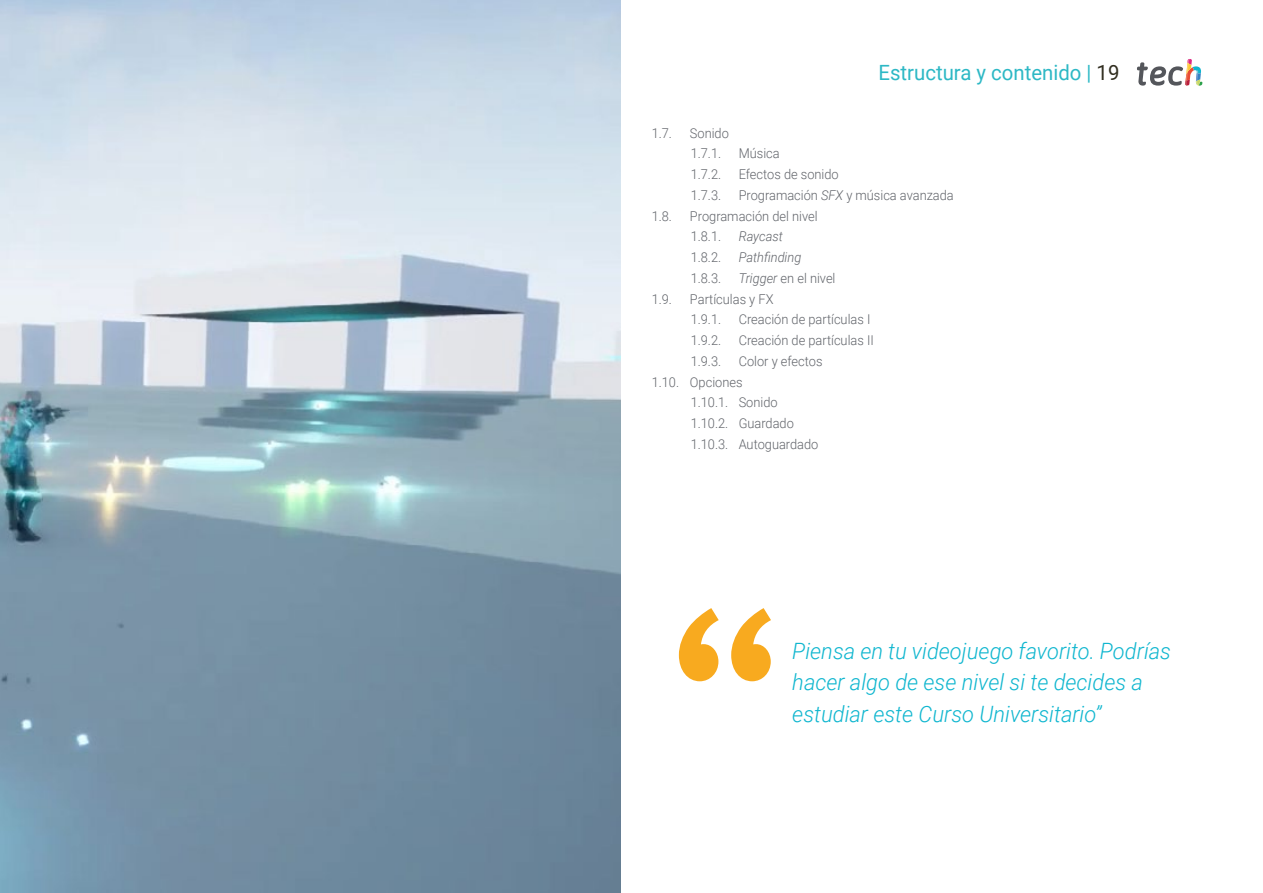
<style>
.page{position:relative;width:1263px;height:893px;background:#fff}
.page>*{position:absolute;margin:0;border:0;box-sizing:border-box;transform-origin:0 0}
.t1{font:italic 300 22.5px/31.5px "Roboto";color:#0fb6cf}
.t2{font:21px "Roboto";color:#2db8c5}
.t3{font:300 13.5px/20.7px "Roboto";color:#61646a;scale:.95 1}
.t4{font:italic 300 13.5px "Roboto";color:#61646a;scale:.95 1}
.s1{color:#312e20}
.s2{font-style:italic}
</style>
<div class="page">
<img style="left:0;top:0;width:621px;height:893px">
<svg style="left:679px;top:608px;width:92px;height:73px"></svg>
<svg style="left:1137px;top:59px;width:65px;height:27px"></svg>
<p class="t3" style="left:652px;top:122px;width:23px">1.7.</p>
<p class="t3" style="left:690px;top:122px;width:43px">Sonido<br>1.7.1.</p>
<p class="t3" style="left:739px;top:143px;width:45px">Música</p>
<h2 class="t2" style="left:878px;top:57px;width:242px">Estructura y contenido | <span class="s1">19</span></h2>
<p class="t3" style="left:691px;top:164px;width:34px">1.7.2.</p>
<p class="t3" style="left:739px;top:164px;width:107px">Efectos de sonido</p>
<p class="t3" style="left:691px;top:184px;width:34px">1.7.3.</p>
<p class="t3" style="left:739px;top:184px;width:228px">Programación <span class="s2">SFX</span> y música avanzada</p>
<p class="t3" style="left:652px;top:205px;width:23px">1.8.</p>
<p class="t3" style="left:690px;top:205px;width:136px">Programación del nivel<br>1.8.1.</p>
<p class="t4" style="left:739px;top:227px;width:48px">Raycast</p>
<p class="t3" style="left:691px;top:247px;width:34px">1.8.2.</p>
<p class="t4" style="left:739px;top:248px;width:67px">Pathfinding</p>
<p class="t3" style="left:691px;top:267px;width:34px">1.8.3.</p>
<p class="t3" style="left:739px;top:267px;width:103px"><span class="s2">Trigger</span> en el nivel</p>
<p class="t3" style="left:652px;top:288px;width:23px">1.9.</p>
<p class="t3" style="left:690px;top:288px;width:89px">Partículas y FX<br>1.9.1.</p>
<p class="t3" style="left:739px;top:309px;width:140px">Creación de partículas I</p>
<p class="t3" style="left:691px;top:330px;width:34px">1.9.2.</p>
<p class="t3" style="left:739px;top:330px;width:144px">Creación de partículas II</p>
<p class="t3" style="left:691px;top:350px;width:34px">1.9.3.</p>
<p class="t3" style="left:739px;top:350px;width:90px">Color y efectos</p>
<p class="t3" style="left:652px;top:371px;width:97px">1.10. Opciones</p>
<p class="t3" style="left:691px;top:392px;width:93px">1.10.1. Sonido</p>
<p class="t3" style="left:691px;top:413px;width:110px">1.10.2. Guardado</p>
<p class="t3" style="left:691px;top:433px;width:136px">1.10.3. Autoguardado</p>
<h1 class="t1" style="left:792px;top:634px;width:380px">Piensa en tu videojuego favorito. Podrías hacer algo de ese nivel si te decides a estudiar este Curso Universitario”</h1>
</div>
